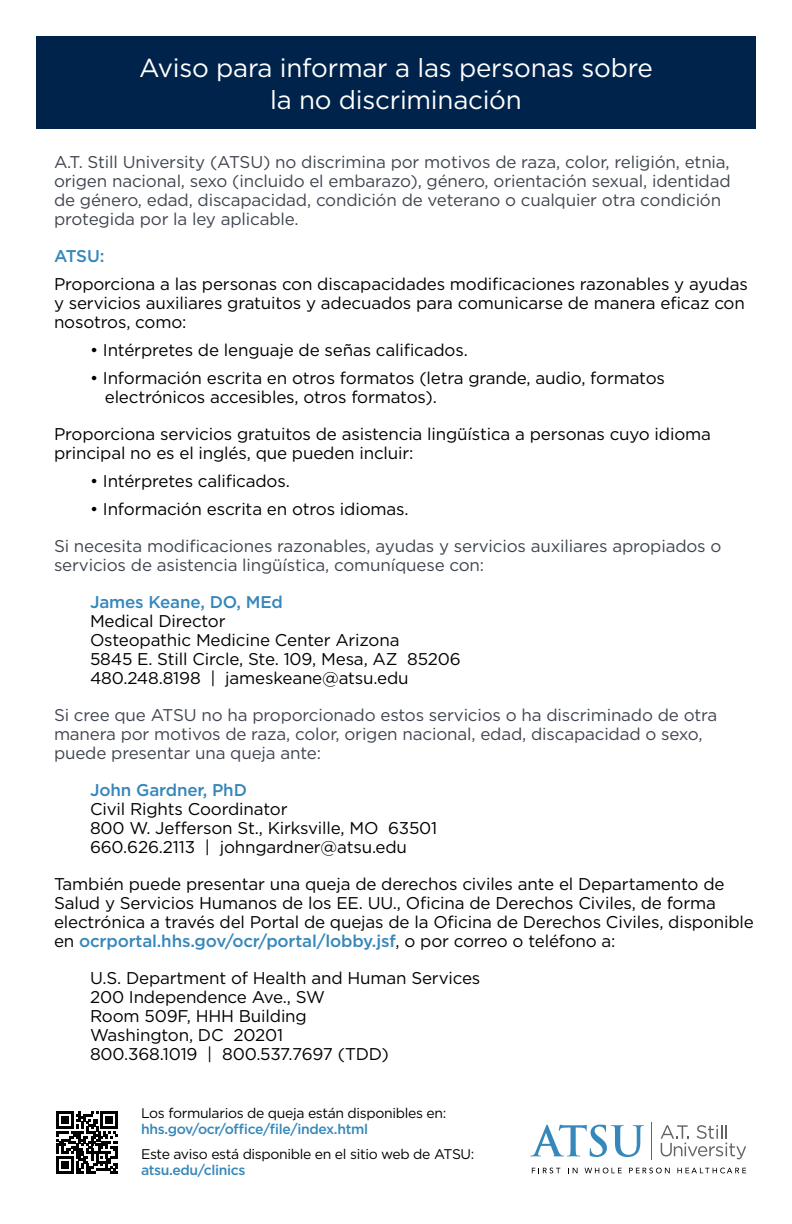
<style>
.page{position:relative;width:792px;height:1224px;background:#fff}
.page>*{position:absolute;margin:0;border:0;box-sizing:border-box;transform-origin:0 0}
.t1{font:26px/32px "Gotham";letter-spacing:-.01em;color:#fff;text-align:center}
.t2{font:17px/19px "Gotham";letter-spacing:-.01em;color:#000}
.t3{font:17px/19px "Gotham";letter-spacing:-.01em;color:#3f454f}
.t4{font:500 17px "Gotham";letter-spacing:-.01em;color:#3687ba}
.t5{font:14px "Gotham";letter-spacing:-.025em;color:#000}
.t6{font:500 14px "Gotham";letter-spacing:-.025em;color:#3687ba}
.s1{font-weight:500;color:#3687ba}
</style>
<div class="page">
<svg style="left:530px;top:1125px;width:114px;height:32px"></svg>
<svg style="left:661px;top:1125px;width:85px;height:34px"></svg>
<hr style="left:651px;top:1122px;width:1px;height:37px;background:#636466">
<svg style="left:532px;top:1168px;width:28px;height:5px"></svg>
<svg style="left:568px;top:1168px;width:10px;height:5px"></svg>
<svg style="left:585px;top:1168px;width:37px;height:5px"></svg>
<svg style="left:629px;top:1168px;width:41px;height:5px"></svg>
<svg style="left:677px;top:1168px;width:69px;height:5px"></svg>
<svg style="left:56px;top:1112px;width:62px;height:61px"></svg>
<div style="left:61px;top:1161px;width:8px;height:8px;background:#000"></div>
<div style="left:36px;top:36px;width:720px;height:92px;background:#00234b"></div>
<h1 class="t1" style="left:139px;top:52px;width:515px">Aviso para informar a las personas sobre la no discriminación</h1>
<p class="t3" style="left:54px;top:152px;width:678px">A.T. Still University (ATSU) no discrimina por motivos de raza, color, religión, etnia, origen nacional, sexo (incluido el embarazo), género, orientación sexual, identidad de género, edad, discapacidad, condición de veterano o cualquier otra condición protegida por la ley aplicable.</p>
<p class="t4" style="left:54px;top:245px;width:52px">ATSU:</p>
<p class="t2" style="left:54px;top:274px;width:695px">Proporciona a las personas con discapacidades modificaciones razonables y ayudas y servicios auxiliares gratuitos y adecuados para comunicarse de manera eficaz con nosotros, como:</p>
<p class="t2" style="left:90px;top:340px;width:379px">• Intérpretes de lenguaje de señas calificados.</p>
<p class="t2" style="left:105px;top:368px;width:562px;text-indent:-15px">• Información escrita en otros formatos (letra grande, audio, formatos electrónicos accesibles, otros formatos).</p>
<p class="t2" style="left:54px;top:424px;width:658px">Proporciona servicios gratuitos de asistencia lingüística a personas cuyo idioma principal no es el inglés, que pueden incluir:</p>
<p class="t2" style="left:90px;top:471px;width:201px">• Intérpretes calificados.</p>
<p class="t2" style="left:90px;top:499px;width:320px">• Información escrita en otros idiomas.</p>
<p class="t3" style="left:54px;top:536px;width:669px">Si necesita modificaciones razonables, ayudas y servicios auxiliares apropiados o servicios de asistencia lingüística, comuníquese con:</p>
<p class="t4" style="left:90px;top:591px;width:194px">James Keane, DO, MEd</p>
<p class="t2" style="left:90px;top:611px;width:372px">Medical Director<br>Osteopathic Medicine Center Arizona<br>5845 E. Still Circle, Ste. 109, Mesa, AZ 85206<br>480.248.8198 | jameskeane@atsu.edu</p>
<p class="t3" style="left:54px;top:705px;width:665px">Si cree que ATSU no ha proporcionado estos servicios o ha discriminado de otra manera por motivos de raza, color, origen nacional, edad, discapacidad o sexo, puede presentar una queja ante:</p>
<p class="t4" style="left:90px;top:779px;width:158px">John Gardner, PhD</p>
<p class="t2" style="left:90px;top:799px;width:349px">Civil Rights Coordinator<br>800 W. Jefferson St., Kirksville, MO 63501<br>660.626.2113 | johngardner@atsu.edu</p>
<p class="t2" style="left:54px;top:874px;width:701px">También puede presentar una queja de derechos civiles ante el Departamento de Salud y Servicios Humanos de los EE. UU., Oficina de Derechos Civiles, de forma electrónica a través del Portal de quejas de la Oficina de Derechos Civiles, disponible en <span class="s1">ocrportal.hhs.gov/ocr/portal/lobby.jsf</span>, o por correo o teléfono a:</p>
<p class="t2" style="left:90px;top:968px;width:392px">U.S. Department of Health and Human Services<br>200 Independence Ave., SW<br>Room 509F, HHH Building<br>Washington, DC 20201<br>800.368.1019 | 800.537.7697 (TDD)</p>
<p class="t5" style="left:141px;top:1104px;width:307px">Los formularios de queja están disponibles en:</p>
<p class="t6" style="left:141px;top:1119px;width:228px">hhs.gov/ocr/office/file/index.html</p>
<p class="t5" style="left:141px;top:1145px;width:335px">Este aviso está disponible en el sitio web de ATSU:</p>
<p class="t6" style="left:141px;top:1160px;width:106px">atsu.edu/clinics</p>
</div>
